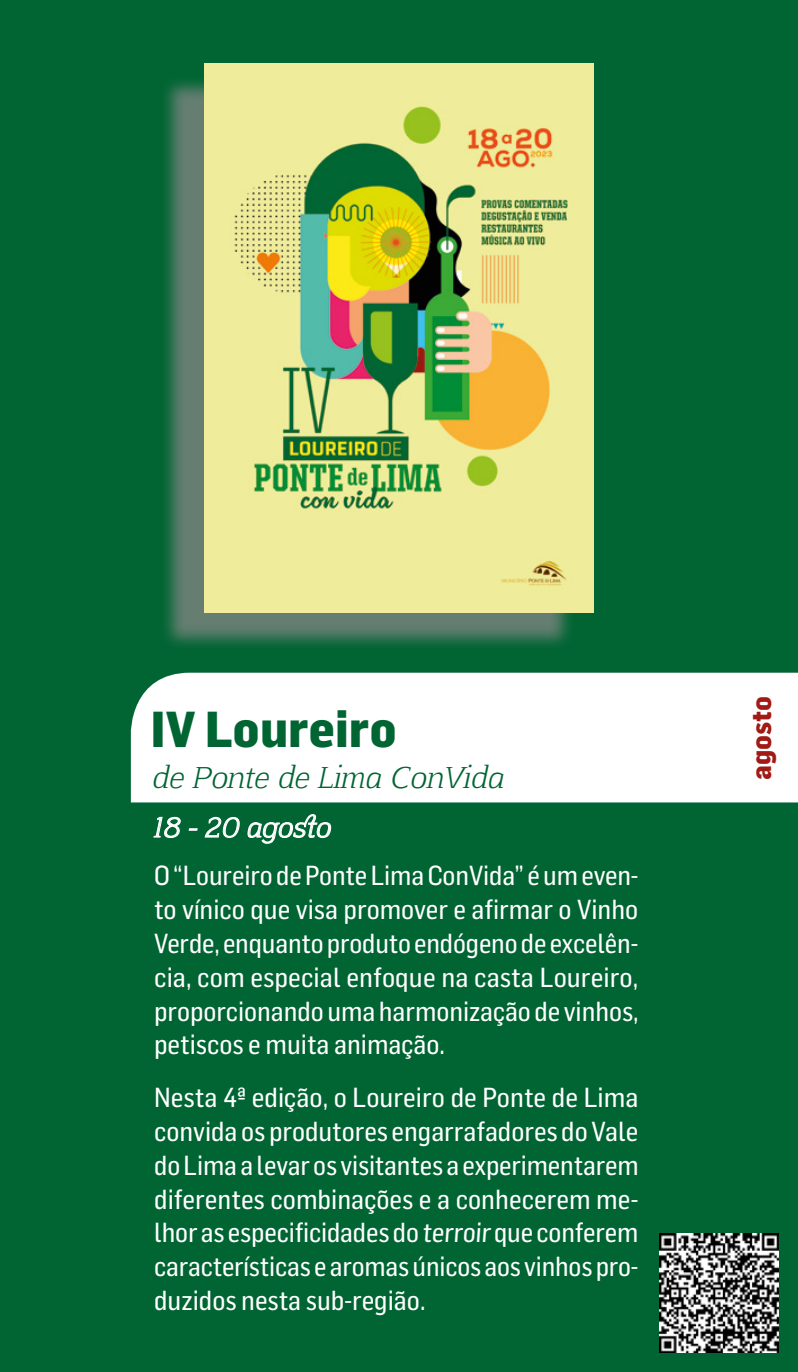
<style>
.page{position:relative;width:798px;height:1372px;background:#fff}
.page>*{position:absolute;margin:0;border:0;box-sizing:border-box;transform-origin:0 0}
.t1{font:800 49.5px "Flama Semicondensed";color:#006533}
.t2{font:italic 29.25px "Aftaserif";color:#006533}
.t3{font:27px/33.8px "Flama Semicond Basic";color:#fff;text-align:justify}
.t4{font:italic 27px "Aftaserif";color:#fff}
.t5{font:800 27px "Flama Semicondensed";color:#a11a16}
</style>
<div class="page">
<div style="left:0;top:0;width:797px;height:1371px;background:#006533"></div>
<div style="left:159px;top:75px;width:416px;height:577px;background:#878787;opacity:.75"></div>
<img style="left:204px;top:63px;width:389px;height:549px">
<div style="left:131px;top:672px;width:666px;height:130px;background:#fff"></div>
<svg style="left:153px;top:816px;width:28px;height:22px"></svg>
<svg style="left:189px;top:828px;width:8px;height:2px"></svg>
<svg style="left:204px;top:816px;width:36px;height:22px"></svg>
<svg style="left:247px;top:814px;width:84px;height:30px"></svg>
<img style="left:659px;top:1233px;width:119px;height:119px">
<h1 class="t1" style="left:151px;top:696px;width:247px">IV Loureiro</h1>
<p class="t2" style="left:151px;top:758px;width:353px">de Ponte de Lima ConVida</p>
<p class="t4" style="left:151px;top:810px;width:180px">18 - 20 agosto</p>
<p class="t3" style="left:154px;top:858px;width:485px">O “Loureiro de Ponte Lima ConVida” é um even&shy;to vínico que visa promover e afirmar o Vinho Verde, enquanto produto endógeno de excelên&shy;cia, com especial enfoque na casta Loureiro, proporcionando uma harmonização de vinhos, petiscos e muita animação.</p>
<p class="t3" style="left:154px;top:1080px;width:486px">Nesta 4ª edição, o Loureiro de Ponte de Lima convida os produtores engarrafadores do Vale do Lima a levar os visitantes a experimentarem diferentes combinações e a conhecerem me&shy;lhor as especificidades do terroir que conferem características e aromas únicos aos vinhos pro&shy;duzidos nesta sub-região.</p>
<p class="t5" style="left:743px;top:779px;width:85px;rotate:-90deg">agosto</p>
</div>
